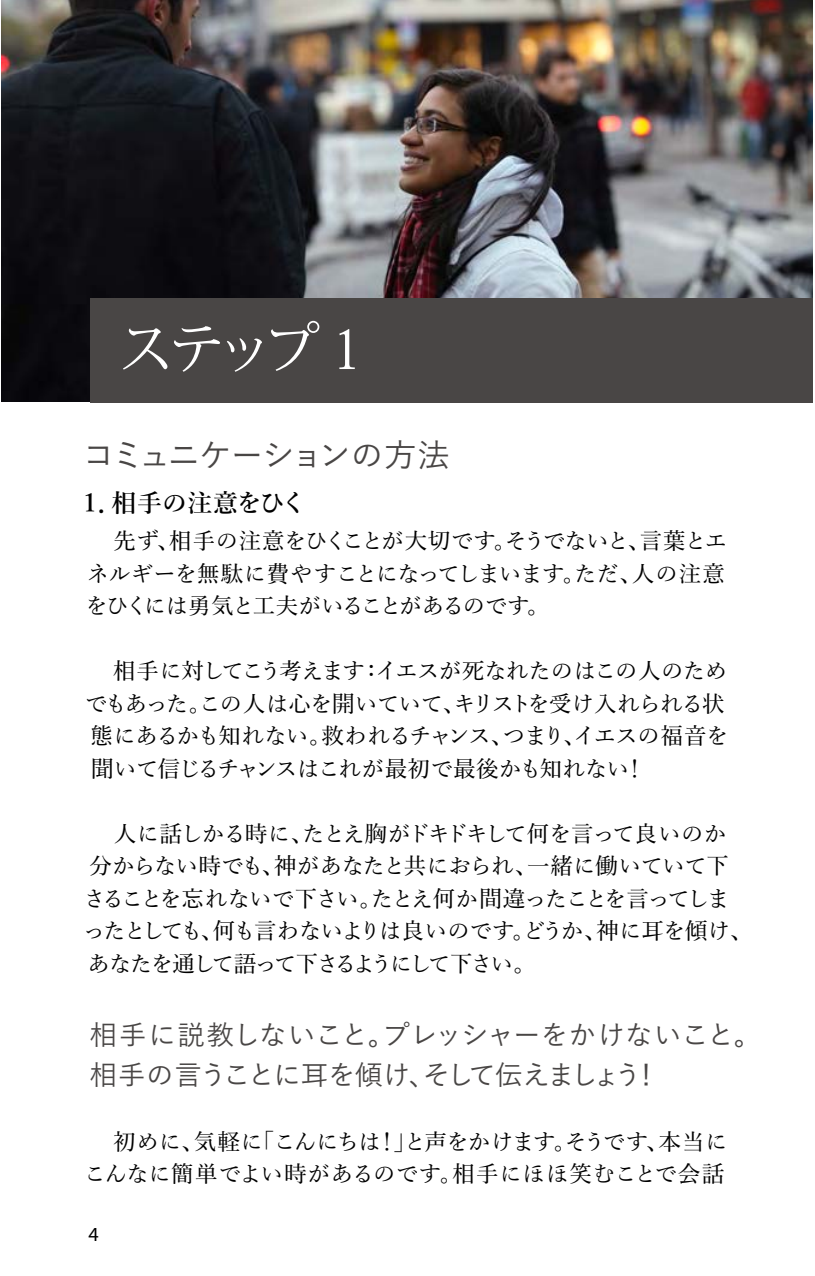
<style>
.page{position:relative;width:815px;height:1276px;background:#fff}
.page>*{position:absolute;margin:0;border:0;box-sizing:border-box;transform-origin:0 0}
.t1{font:55px "Koz Min Pr 6 N";letter-spacing:-.1em;color:#fff}
.t2{font:500 32.5px "Yu Go";letter-spacing:-.035em;color:#494645}
.t3{font:500 27.5px/40px "Yu Go";letter-spacing:-.01em;color:#494645}
.t4{font:600 25px "Yu Min";letter-spacing:.005em;color:#000}
.t5{font:500 22.5px/32.5px "Yu Min";letter-spacing:-.04em;color:#000}
.t6{font:500 22.5px/32.5px "Yu Min";letter-spacing:.005em;color:#000}
.t7{font:20px "Myriad Pro";color:#000}
</style>
<div class="page">
<img style="left:1px;top:1px;width:811px;height:400px">
<div style="left:90px;top:298px;width:722px;height:105px;background:#494645"></div>
<h1 class="t1" style="left:118px;top:318px;width:258px">ステップ１</h1>
<h2 class="t2" style="left:82px;top:425px;width:369px">コミュニケーションの方法</h2>
<p class="t4" style="left:77px;top:488px;width:230px">１．相手の注意をひく</p>
<p class="t5" style="left:85px;top:523px;width:643px;text-align:justify">　先ず、相手の注意をひくことが大切です。そうでないと、言葉とエネルギーを無駄に費やすことになってしまいます。ただ、人の注意をひくには勇気と工夫がいることがあるのです。</p>
<p class="t5" style="left:85px;top:652px;width:645px">　相手に対してこう考えます：イエスが死なれたのはこの人のためでもあった。この人は心を開いていて、キリストを受け入れられる状態にあるかも知れない。救われるチャンス、つまり、イエスの福音を聞いて信じるチャンスはこれが最初で最後かも知れない！</p>
<p class="t5" style="left:83px;top:815px;width:671px;text-indent:7px">　人に話しかる時に、たとえ胸がドキドキして何を言って良いのか分からない時でも、神があなたと共におられ、一緒に働いていて下<br>さることを忘れないで下さい。たとえ何か間違ったことを言ってしまったとしても、何も言わないよりは良いのです。どうか、神に耳を傾け、あなたを通して語って下さるようにして下さい。</p>
<p class="t3" style="left:90px;top:1011px;width:673px">相手に説教しないこと。プレッシャーをかけないこと。相手の言うことに耳を傾け、そして伝えましょう！</p>
<p class="t6" style="left:84px;top:1123px;width:645px">　初めに、気軽に「こんにちは！」と声をかけます。そうです、本当にこんなに簡単でよい時があるのです。相手にほほ笑むことで会話</p>
<p class="t7" style="left:88px;top:1221px;width:12px">4</p>
</div>
